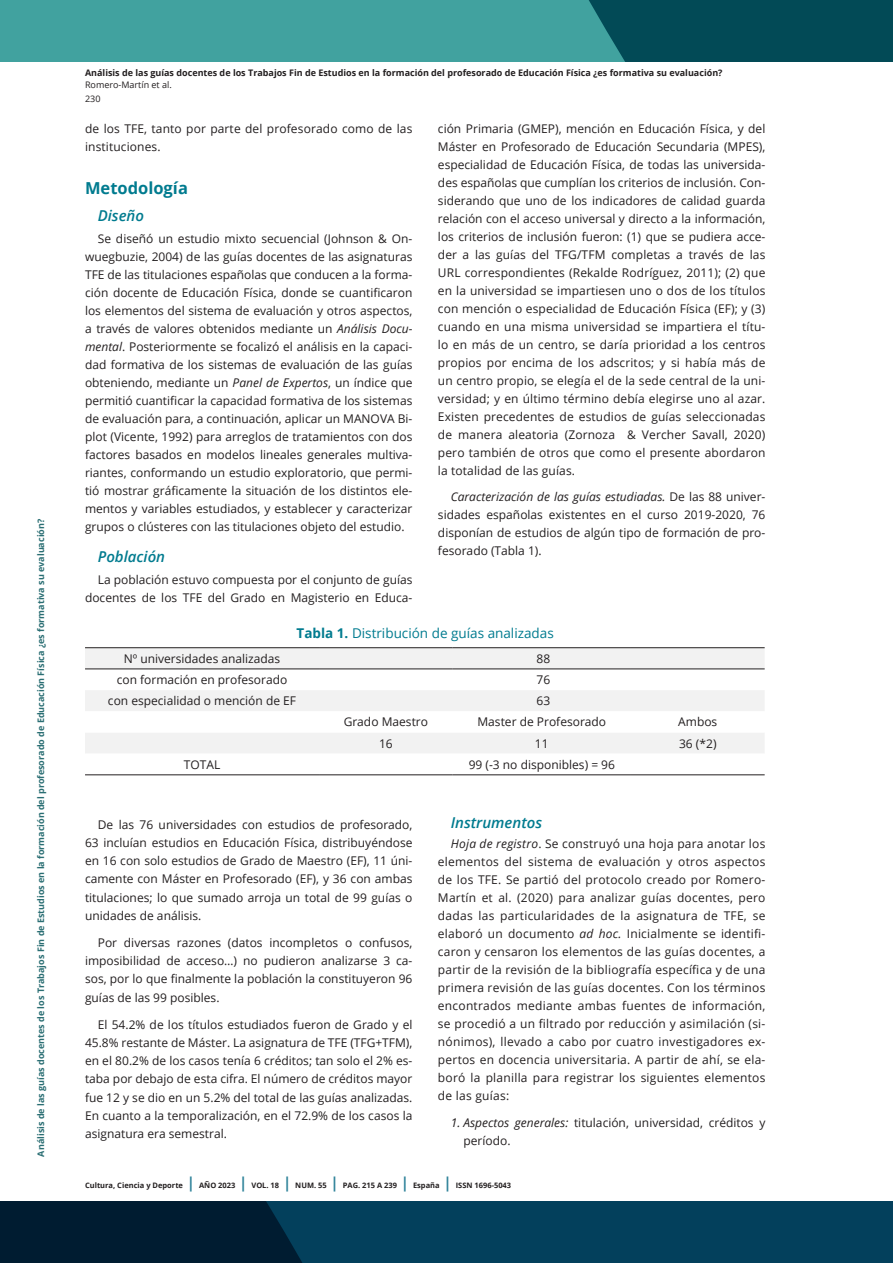
<style>
.page{position:relative;width:893px;height:1263px;background:#fff}
.page>*{position:absolute;margin:0;border:0;box-sizing:border-box;transform-origin:0 0}
.subtitulo_H3{font:700 16.5px "Open Sans";color:#007b8f}
.subtitulo_2_H3{font:italic 600 15px "Open Sans";color:#007b8f}
.subtitulo_3_H3{font:13.5px "Open Sans";color:#007b8f}
.Cuerpo_de_texto_P{font:12px/18px "Open Sans";color:#231f20;text-align:justify}
.t1{font:700 9px "Open Sans";color:#231f20}
.t2{font:700 9px "Open Sans";color:#2a6e73}
.t3{font:9px "Open Sans";color:#231f20}
.t4{font:700 7.5px "Open Sans";color:#231f20}
.s1{font-style:italic}
.s2{font-weight:700}
.s3{font-size:15px;color:#31849b}
</style>
<div class="page">
<svg style="left:0;top:1201px;width:893px;height:62px;background:#02344e"></svg>
<div style="left:0;top:0;width:893px;height:62px;background:#41a29f"></div>
<div style="left:589px;top:0;width:304px;height:62px;background:#024a56"></div>
<div style="left:85px;top:648px;width:680px;height:20px;background:#f2f2f2"></div>
<svg style="left:85px;top:669px;width:680px;height:84px"></svg>
<hr style="left:85px;top:647px;width:234px;height:1px;background:#231f20">
<hr style="left:319px;top:647px;width:134px;height:1px;background:#231f20">
<hr style="left:453px;top:647px;width:178px;height:1px;background:#231f20">
<hr style="left:631px;top:647px;width:134px;height:1px;background:#231f20">
<hr style="left:85px;top:668px;width:234px;height:1px;background:#231f20">
<hr style="left:319px;top:668px;width:134px;height:1px;background:#231f20">
<hr style="left:453px;top:668px;width:178px;height:1px;background:#231f20">
<hr style="left:631px;top:668px;width:134px;height:1px;background:#231f20">
<hr style="left:85px;top:774px;width:234px;height:1px;background:#231f20">
<hr style="left:319px;top:774px;width:134px;height:1px;background:#231f20">
<hr style="left:453px;top:774px;width:178px;height:1px;background:#231f20">
<hr style="left:631px;top:774px;width:134px;height:1px;background:#231f20">
<p class="t2" style="left:34px;top:1156px;width:639px;rotate:-90deg">Análisis de las guías docentes de los Trabajos Fin de Estudios en la formación del profesorado de Educación Física ¿es formativa su evaluación?</p>
<p class="t1" style="left:85px;top:67px;width:639px">Análisis de las guías docentes de los Trabajos Fin de Estudios en la formación del profesorado de Educación Física ¿es formativa su evaluación?</p>
<p class="t3" style="left:85px;top:79px;width:88px">Romero-Martín et al.</p>
<p class="t3" style="left:85px;top:92px;width:17px">230</p>
<p class="Cuerpo_de_texto_P" style="left:85px;top:119px;width:329px">de los TFE, tanto por parte del profesorado como de las instituciones.</p>
<p class="subtitulo_H3" style="left:85px;top:176px;width:104px">Metodología</p>
<p class="subtitulo_2_H3" style="left:98px;top:205px;width:48px">Diseño</p>
<p class="Cuerpo_de_texto_P" style="left:85px;top:229px;width:329px;text-indent:13px">Se diseñó un estudio mixto secuencial (Johnson &amp; On&shy;wuegbuzie, 2004) de las guías docentes de las asignaturas TFE de las titulaciones españolas que conducen a la forma&shy;ción docente de Educación Física, donde se cuantificaron los elementos del sistema de evaluación y otros aspectos, a través de valores obtenidos mediante un <span class="s1">Análisis Docu&shy;mental</span>. Posteriormente se focalizó el análisis en la capaci&shy;dad formativa de los sistemas de evaluación de las guías obteniendo, mediante un <span class="s1">Panel de Expertos</span>, un índice que permitió cuantificar la capacidad formativa de los sistemas de evaluación para, a continuación, aplicar un MANOVA Bi&shy;plot (Vicente, 1992) para arreglos de tratamientos con dos factores basados en modelos lineales generales multiva&shy;riantes, conformando un estudio exploratorio, que permi&shy;tió mostrar gráficamente la situación de los distintos ele&shy;mentos y variables estudiados, y establecer y caracterizar grupos o clústeres con las titulaciones objeto del estudio.</p>
<p class="subtitulo_2_H3" style="left:98px;top:546px;width:69px">Población</p>
<p class="Cuerpo_de_texto_P" style="left:85px;top:570px;width:329px;text-align:right">La población estuvo compuesta por el conjunto de guías docentes de los TFE del Grado en Magisterio en Educa-</p>
<p class="Cuerpo_de_texto_P" style="left:438px;top:119px;width:329px">ción Primaria (GMEP), mención en Educación Física, y del Máster en Profesorado de Educación Secundaria (MPES), especialidad de Educación Física, de todas las universida&shy;des españolas que cumplían los criterios de inclusión. Con&shy;siderando que uno de los indicadores de calidad guarda relación con el acceso universal y directo a la información, los criterios de inclusión fueron: (1) que se pudiera acce&shy;der a las guías del TFG/TFM completas a través de las URL correspondientes (Rekalde Rodríguez, 2011); (2) que en la universidad se impartiesen uno o dos de los títulos con mención o especialidad de Educación Física (EF); y (3) cuando en una misma universidad se impartiera el títu&shy;lo en más de un centro, se daría prioridad a los centros propios por encima de los adscritos; y si había más de un centro propio, se elegía el de la sede central de la uni&shy;versidad; y en último término debía elegirse uno al azar.<br>Existen precedentes de estudios de guías seleccionadas de manera aleatoria (Zornoza &amp; Vercher Savall, 2020) pero también de otros que como el presente abordaron la totalidad de las guías.</p>
<p class="Cuerpo_de_texto_P" style="left:438px;top:487px;width:329px;text-indent:13px"><span class="s1">Caracterización de las guías estudiadas.</span> De las 88 univer&shy;sidades españolas existentes en el curso 2019-2020, 76 disponían de estudios de algún tipo de formación de pro&shy;fesorado (Tabla 1).</p>
<p class="subtitulo_3_H3" style="left:297px;top:624px;width:259px"><span class="s2">Tabla 1.</span> Distribución de guías analizadas</p>
<p class="Cuerpo_de_texto_P" style="left:124px;top:649px;width:158px">Nº universidades analizadas</p>
<p class="Cuerpo_de_texto_P" style="left:537px;top:649px;width:15px">88</p>
<p class="Cuerpo_de_texto_P" style="left:117px;top:670px;width:172px">con formación en profesorado</p>
<p class="Cuerpo_de_texto_P" style="left:537px;top:670px;width:15px">76</p>
<p class="Cuerpo_de_texto_P" style="left:108px;top:692px;width:190px">con especialidad o mención de EF</p>
<p class="Cuerpo_de_texto_P" style="left:537px;top:692px;width:15px">63</p>
<p class="Cuerpo_de_texto_P" style="left:344px;top:713px;width:86px">Grado Maestro</p>
<p class="Cuerpo_de_texto_P" style="left:477px;top:713px;width:130px">Master de Profesorado</p>
<p class="Cuerpo_de_texto_P" style="left:678px;top:713px;width:41px">Ambos</p>
<p class="Cuerpo_de_texto_P" style="left:379px;top:734px;width:15px">16</p>
<p class="Cuerpo_de_texto_P" style="left:535px;top:734px;width:15px">11</p>
<p class="Cuerpo_de_texto_P" style="left:679px;top:734px;width:39px">36 (*2)</p>
<p class="Cuerpo_de_texto_P" style="left:184px;top:755px;width:38px">TOTAL</p>
<p class="Cuerpo_de_texto_P" style="left:469px;top:755px;width:148px">99 (-3 no disponibles) = 96</p>
<p class="Cuerpo_de_texto_P" style="left:85px;top:815px;width:329px;text-indent:13px">De las 76 universidades con estudios de profesorado, 63 incluían estudios en Educación Física, distribuyéndose en 16 con solo estudios de Grado de Maestro (EF), 11 úni&shy;camente con Máster en Profesorado (EF), y 36 con ambas titulaciones; lo que sumado arroja un total de 99 guías o unidades de análisis.</p>
<p class="Cuerpo_de_texto_P" style="left:85px;top:933px;width:329px;text-indent:13px">Por diversas razones (datos incompletos o confusos, imposibilidad de acceso…) no pudieron analizarse 3 ca&shy;sos, por lo que finalmente la población la constituyeron 96 guías de las 99 posibles.</p>
<p class="Cuerpo_de_texto_P" style="left:85px;top:1015px;width:329px;text-indent:13px">El 54.2% de los títulos estudiados fueron de Grado y el 45.8% restante de Máster. La asignatura de TFE (TFG+TFM), en el 80.2% de los casos tenía 6 créditos; tan solo el 2% es&shy;taba por debajo de esta cifra. El número de créditos mayor fue 12 y se dio en un 5.2% del total de las guías analizadas.<br>En cuanto a la temporalización, en el 72.9% de los casos la asignatura era semestral.</p>
<p class="subtitulo_2_H3" style="left:451px;top:812px;width:93px">Instrumentos</p>
<p class="Cuerpo_de_texto_P" style="left:438px;top:834px;width:329px;text-indent:13px"><span class="s1">Hoja de registro</span>. Se construyó una hoja para anotar los elementos del sistema de evaluación y otros aspectos de los TFE. Se partió del protocolo creado por Romero-Martín et al. (2020) para analizar guías docentes, pero dadas las particularidades de la asignatura de TFE, se elaboró un documento <span class="s1">ad hoc.</span> Inicialmente se identifi&shy;caron y censaron los elementos de las guías docentes, a partir de la revisión de la bibliografía específica y de una primera revisión de las guías docentes. Con los términos encontrados mediante ambas fuentes de información, se procedió a un filtrado por reducción y asimilación (si&shy;nónimos), llevado a cabo por cuatro investigadores ex&shy;pertos en docencia universitaria. A partir de ahí, se ela&shy;boró la planilla para registrar los siguientes elementos de las guías:</p>
<p class="Cuerpo_de_texto_P" style="left:463px;top:1113px;width:303px;text-indent:-13px"><span class="s1">1. Aspectos generales:</span> titulación, universidad, créditos y período.</p>
<p class="t4" style="left:85px;top:1180px;width:428px">Cultura, Ciencia y Deporte <span class="s3">|</span> AÑO 2023 <span class="s3">|</span> VOL. 18 <span class="s3">|</span> NUM. 55 <span class="s3">|</span> PAG. 215 A 239 <span class="s3">|</span> España <span class="s3">|</span> ISSN 1696-5043</p>
</div>
